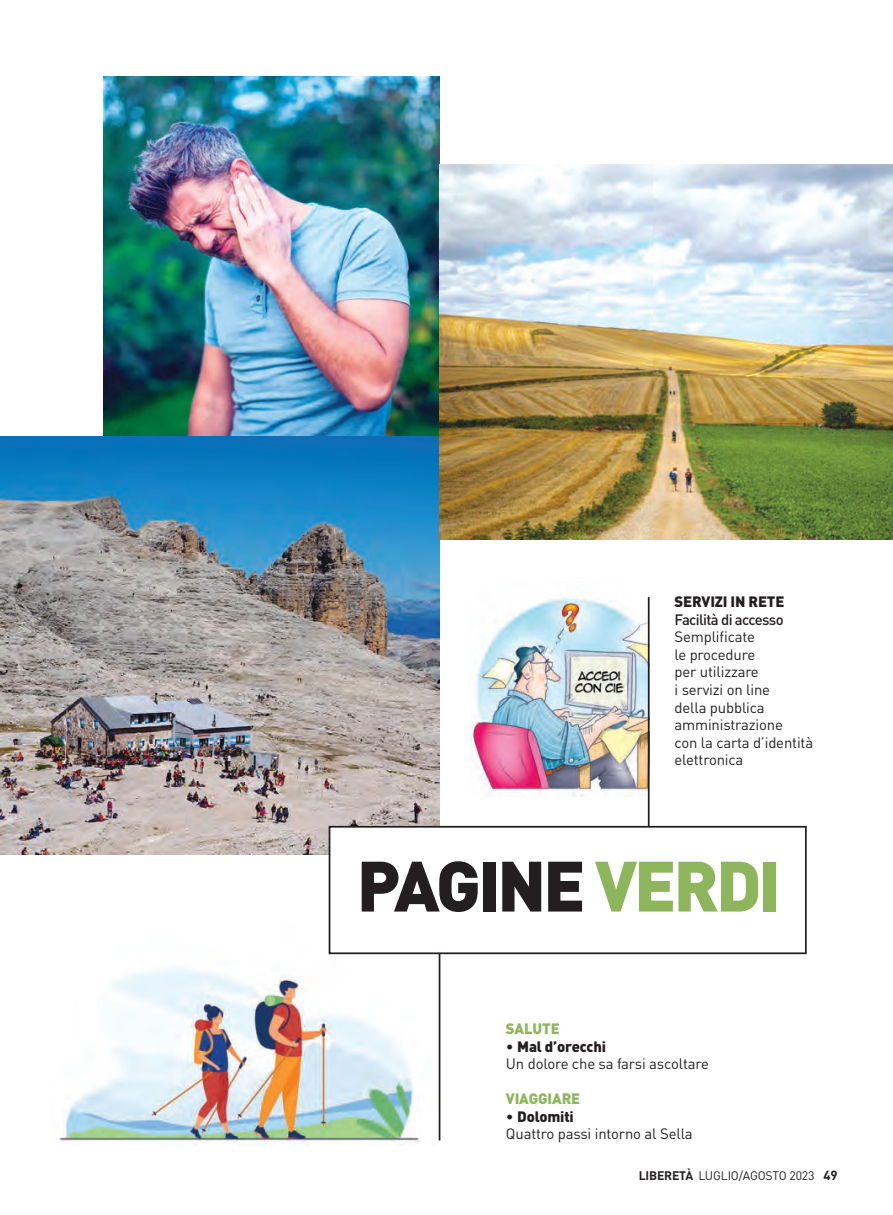
<style>
.page{position:relative;width:893px;height:1215px;background:#fff}
.page>*{position:absolute;margin:0;border:0;box-sizing:border-box;transform-origin:0 0}
.t1{font:900 70px "DIN";letter-spacing:-.045em;color:#231f20}
.t2{font:14.88px/17.5px "DIN";letter-spacing:-.01em;color:#231f20}
.t3{font:500 14.88px "DIN";letter-spacing:-.045em;color:#231f20}
.t4{font:900 14.88px "DIN";letter-spacing:-.01em;color:#8cb55c}
.t5{font:900 14.88px "DIN";letter-spacing:-.01em;color:#231f20}
.t6{font:12.25px "DIN";letter-spacing:-.015em;color:#231f20}
.s1{color:#8cb55c}
.s2{font-weight:900}
.s3{font-weight:700}
.s4{font-weight:700;font-size:13.12px}
</style>
<div class="page">
<img style="left:471px;top:597px;width:177px;height:206px">
<img style="left:56px;top:922px;width:379px;height:223px">
<img style="left:103px;top:77px;width:336px;height:360px">
<img style="left:0;top:437px;width:439px;height:417px">
<img style="left:439px;top:165px;width:454px;height:374px">
<hr style="left:439px;top:953px;width:1px;height:187px;background:#231f20">
<hr style="left:648px;top:597px;width:1px;height:244px;background:#231f20">
<div style="left:329px;top:826px;width:477px;height:127px;background:#fff"></div>
<div style="left:329px;top:826px;width:478px;height:128px;border:2px solid #231f20"></div>
<p class="t5" style="left:674px;top:597px;width:112px">SERVIZI IN RETE</p>
<p class="t3" style="left:674px;top:614px;width:111px">Facilità di accesso</p>
<p class="t2" style="left:674px;top:630px;width:140px">Semplificate<br>le procedure<br>per utilizzare<br>i servizi on line<br>della pubblica amministrazione<br>con la carta d’identità elettronica</p>
<h1 class="t1" style="left:357px;top:861px;width:425px">PAGINE <span class="s1">VERDI</span></h1>
<p class="t4" style="left:506px;top:1023px;width:55px">SALUTE</p>
<p class="t2" style="left:506px;top:1039px;width:204px">• <span class="s2">Mal d’orecchi<br></span>Un dolore che sa farsi ascoltare</p>
<p class="t4" style="left:506px;top:1093px;width:76px">VIAGGIARE</p>
<p class="t2" style="left:506px;top:1109px;width:188px">• <span class="s2">Dolomiti<br></span>Quattro passi intorno al Sella</p>
<p class="t6" style="left:639px;top:1171px;width:200px"><span class="s3">LIBERETÀ</span> LUGLIO/AGOSTO 2023 <span class="s4">49</span></p>
</div>
